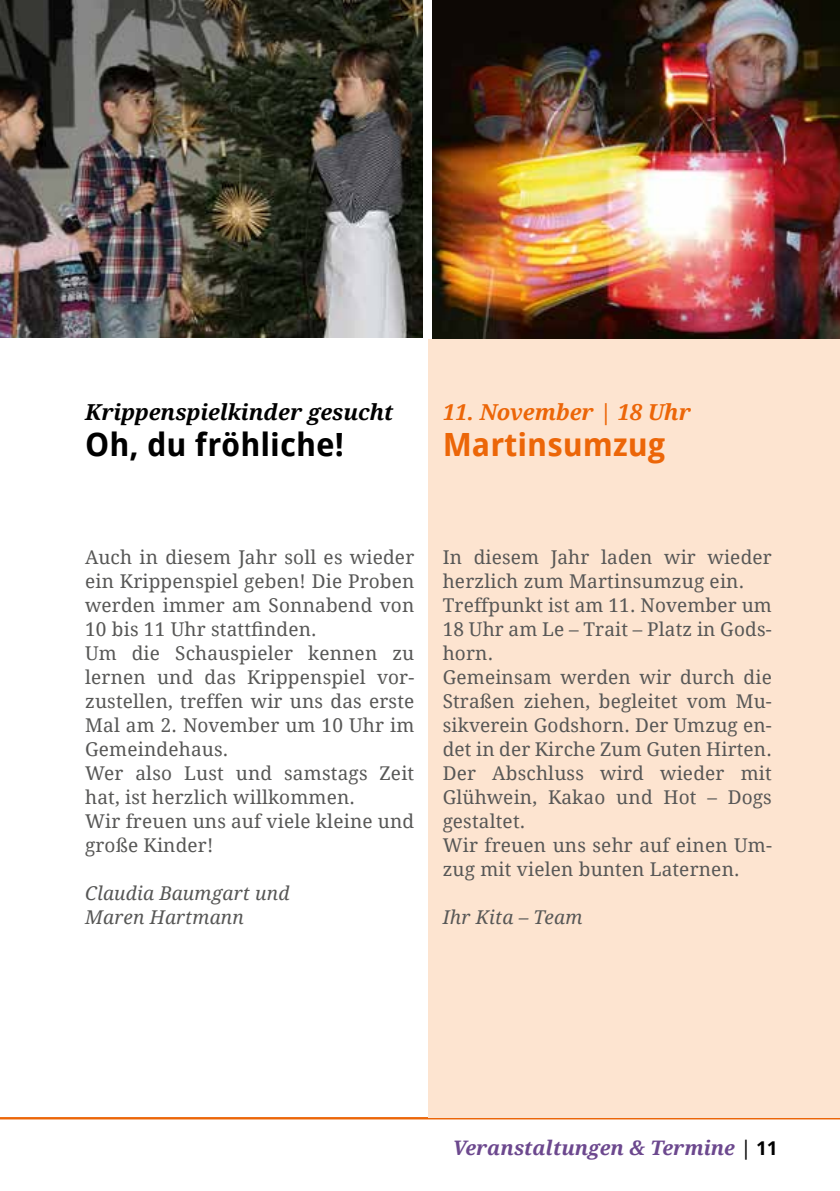
<style>
.page{position:relative;width:840px;height:1191px;background:#fff}
.page>*{position:absolute;margin:0;border:0;box-sizing:border-box;transform-origin:0 0}
.t1{font:700 32px "Droid Sans";color:#000}
.t2{font:700 32px "Droid Sans";color:#ec6608}
.t3{font:italic 700 22px "Droid Serif";color:#000}
.t4{font:italic 700 22px "Droid Serif";color:#ec6608}
.t5{font:italic 700 20px "Droid Serif";color:#6c488e}
.t6{font:19px/24px "Droid Serif";letter-spacing:.01em;color:#575756}
.t7{font:italic 19px/24px "Droid Serif";letter-spacing:.01em;color:#575756}
.s1{color:#000}
.s2{font-family:"Droid Sans";font-style:normal;font-size:19px;color:#000}
</style>
<div class="page">
<hr style="left:0;top:1117px;width:839px;height:2px;background:#ec6608">
<img style="left:0;top:0;width:839px;height:338px">
<div style="left:428px;top:326px;width:411px;height:791px;background:#fde4d0"></div>
<div style="left:422px;top:0;width:9px;height:339px;background:#fff"></div>
<p class="t3" style="left:85px;top:398px;width:309px">Krippenspielkinder gesucht</p>
<h1 class="t1" style="left:85px;top:424px;width:260px">Oh, du fröhliche!</h1>
<p class="t4" style="left:442px;top:398px;width:249px">11. November | 18 Uhr</p>
<h1 class="t2" style="left:442px;top:424px;width:224px">Martinsumzug</h1>
<p class="t6" style="left:85px;top:545px;width:330px">Auch in diesem Jahr soll es wieder ein Krippenspiel geben! Die Proben werden immer am Sonnabend von<br>10 bis 11 Uhr stattfinden.<br>Um die Schauspieler kennen zu lernen und das Krippenspiel vor&shy;zustellen, treffen wir uns das erste<br>Mal am 2. November um 10 Uhr im<br>Gemeindehaus.<br>Wer also Lust und samstags Zeit hat, ist herzlich willkommen.<br>Wir freuen uns auf viele kleine und große Kinder!</p>
<p class="t7" style="left:85px;top:881px;width:206px">Claudia Baumgart und<br>Maren Hartmann</p>
<p class="t6" style="left:442px;top:545px;width:330px">In diesem Jahr laden wir wieder herzlich zum Martinsumzug ein.<br>Treffpunkt ist am 11. November um<br>18 Uhr am Le – Trait – Platz in Gods&shy;horn.<br>Gemeinsam werden wir durch die<br>Straßen ziehen, begleitet vom Mu&shy;sikverein Godshorn. Der Umzug en&shy;det in der Kirche Zum Guten Hirten.<br>Der Abschluss wird wieder mit<br>Glühwein, Kakao und Hot – Dogs gestaltet.<br>Wir freuen uns sehr auf einen Um&shy;zug mit vielen bunten Laternen.</p>
<p class="t7" style="left:442px;top:905px;width:141px">Ihr Kita – Team</p>
<p class="t5" style="left:452px;top:1135px;width:326px">Veranstaltungen &amp; Termine <span class="s1">|</span> <span class="s2">11</span></p>
</div>
